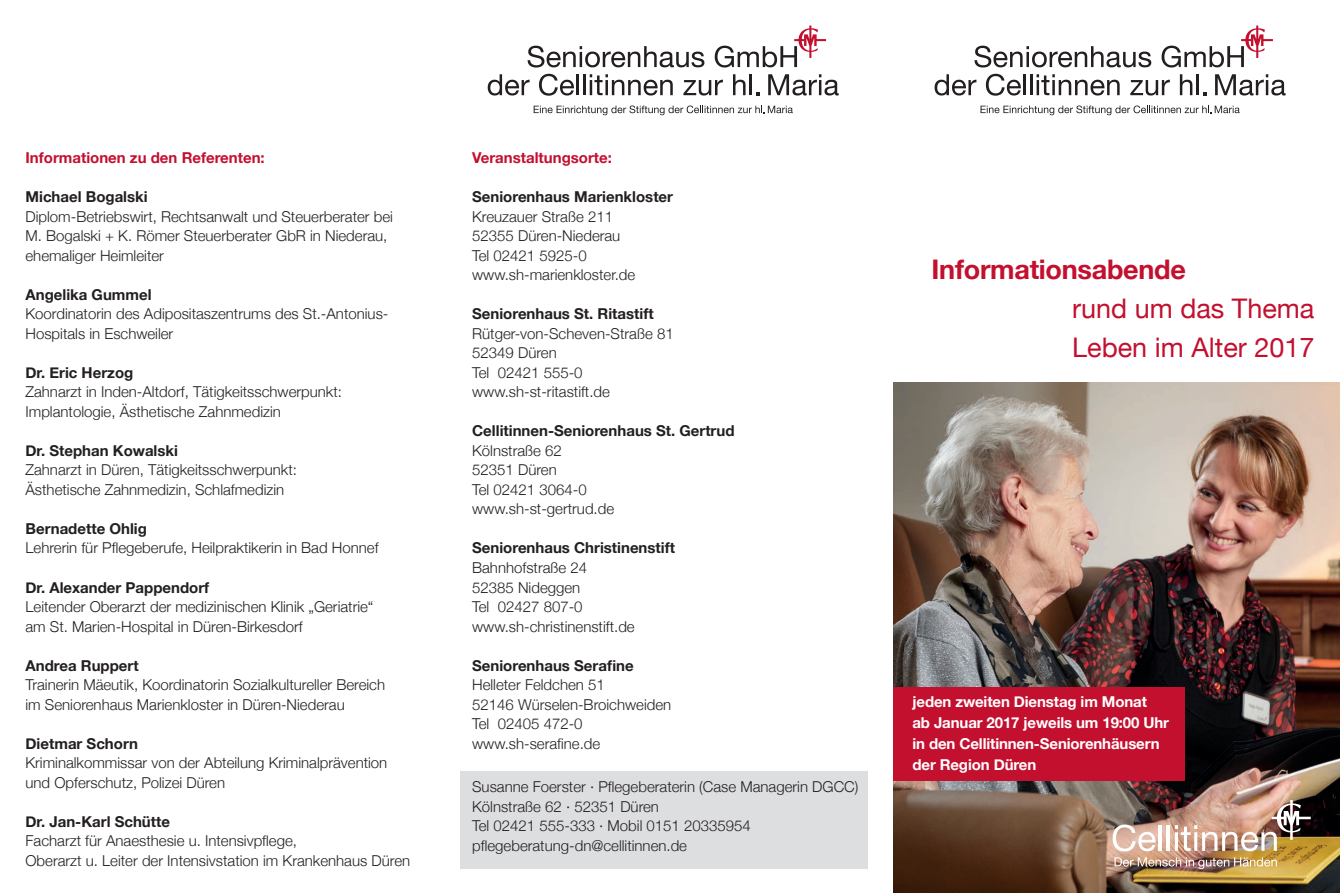
<style>
.page{position:relative;width:1340px;height:893px;background:#fff}
.page>*{position:absolute;margin:0;border:0;box-sizing:border-box;transform-origin:0 0}
.t1{font:27px/39px "Helvetica Neue";color:#c3102f}
.t2{font:700 27px "Helvetica Neue";letter-spacing:-.01em;color:#c3102f}
.t3{font:300 15px/19.5px "Helvetica Neue";color:#231f20}
.t4{font:700 15px "Helvetica Neue";color:#231f20}
.t5{font:700 15px/21px "Helvetica Neue";letter-spacing:-.01em;color:#fff}
.t6{font:700 15px "Helvetica Neue";color:#c3102f}
</style>
<div class="page">
<div style="left:460px;top:772px;width:407px;height:97px;background:#dddee0"></div>
<img style="left:893px;top:383px;width:446px;height:510px">
<svg style="left:1112px;top:824px;width:43px;height:27px"></svg>
<hr style="left:1158px;top:825px;width:3px;height:26px;background:#fff">
<hr style="left:1166px;top:825px;width:3px;height:26px;background:#fff">
<img style="left:1174px;top:800px;width:136px;height:51px">
<img style="left:1114px;top:857px;width:162px;height:12px">
<div style="left:893px;top:688px;width:291px;height:93px;background:#c3102f"></div>
<svg style="left:980px;top:105px;width:259px;height:10px"></svg>
<svg style="left:934px;top:74px;width:42px;height:22px"></svg>
<svg style="left:985px;top:74px;width:35px;height:22px"></svg>
<hr style="left:1023px;top:74px;width:3px;height:21px;background:#231f20">
<hr style="left:1030px;top:74px;width:2px;height:21px;background:#231f20">
<svg style="left:1036px;top:74px;width:83px;height:22px"></svg>
<svg style="left:1130px;top:80px;width:39px;height:16px"></svg>
<svg style="left:1179px;top:74px;width:13px;height:21px"></svg>
<hr style="left:1196px;top:74px;width:2px;height:21px;background:#231f20">
<svg style="left:1215px;top:74px;width:70px;height:22px"></svg>
<svg style="left:974px;top:46px;width:177px;height:22px"></svg>
<svg style="left:1161px;top:26px;width:111px;height:42px"></svg>
<svg style="left:533px;top:105px;width:259px;height:10px"></svg>
<svg style="left:487px;top:74px;width:42px;height:22px"></svg>
<svg style="left:539px;top:74px;width:35px;height:22px"></svg>
<hr style="left:576px;top:74px;width:3px;height:21px;background:#231f20">
<hr style="left:583px;top:74px;width:2px;height:21px;background:#231f20">
<svg style="left:589px;top:74px;width:83px;height:22px"></svg>
<svg style="left:683px;top:80px;width:40px;height:16px"></svg>
<svg style="left:733px;top:74px;width:12px;height:21px"></svg>
<hr style="left:749px;top:74px;width:3px;height:21px;background:#231f20">
<svg style="left:768px;top:74px;width:70px;height:22px"></svg>
<svg style="left:527px;top:46px;width:177px;height:22px"></svg>
<svg style="left:714px;top:26px;width:112px;height:42px"></svg>
<p class="t6" style="left:26px;top:146px;width:241px">Informationen zu den Referenten:</p>
<p class="t4" style="left:26px;top:185px;width:124px">Michael Bogalski</p>
<p class="t3" style="left:26px;top:206px;width:369px">Diplom-Betriebswirt, Rechtsanwalt und Steuerberater bei<br>M. Bogalski + K. Römer Steuerberater GbR in Niederau, ehemaliger Heimleiter</p>
<p class="t4" style="left:26px;top:283px;width:128px">Angelika Gummel</p>
<p class="t3" style="left:26px;top:303px;width:364px">Koordinatorin des Adipositaszentrums des St.-Antonius-<br>Hospitals in Eschweiler</p>
<p class="t4" style="left:26px;top:361px;width:109px">Dr. Eric Herzog</p>
<p class="t3" style="left:26px;top:381px;width:318px">Zahnarzt in Inden-Altdorf, Tätigkeitsschwerpunkt:<br>Implantologie, Ästhetische Zahnmedizin</p>
<p class="t4" style="left:26px;top:439px;width:154px">Dr. Stephan Kowalski</p>
<p class="t3" style="left:26px;top:459px;width:273px">Zahnarzt in Düren, Tätigkeitsschwerpunkt:<br>Ästhetische Zahnmedizin, Schlafmedizin</p>
<p class="t4" style="left:26px;top:517px;width:123px">Bernadette Ohlig</p>
<p class="t3" style="left:26px;top:537px;width:354px">Lehrerin für Pflegeberufe, Heilpraktikerin in Bad Honnef</p>
<p class="t4" style="left:26px;top:575px;width:185px">Dr. Alexander Pappendorf</p>
<p class="t3" style="left:26px;top:596px;width:349px">Leitender Oberarzt der medizinischen Klinik „Geriatrie“ am St. Marien-Hospital in Düren-Birkesdorf</p>
<p class="t4" style="left:26px;top:653px;width:115px">Andrea Ruppert</p>
<p class="t3" style="left:26px;top:674px;width:361px">Trainerin Mäeutik, Koordinatorin Sozialkultureller Bereich im Seniorenhaus Marienkloster in Düren-Niederau</p>
<p class="t4" style="left:26px;top:731px;width:114px">Dietmar Schorn</p>
<p class="t3" style="left:26px;top:752px;width:363px">Kriminalkommissar von der Abteilung Kriminalprävention und Opferschutz, Polizei Düren</p>
<p class="t4" style="left:26px;top:809px;width:146px">Dr. Jan-Karl Schütte</p>
<p class="t3" style="left:26px;top:830px;width:386px">Facharzt für Anaesthesie u. Intensivpflege,<br>Oberarzt u. Leiter der Intensivstation im Krankenhaus Düren</p>
<p class="t6" style="left:472px;top:146px;width:141px">Veranstaltungsorte:</p>
<p class="t4" style="left:472px;top:185px;width:202px">Seniorenhaus Marienkloster</p>
<p class="t3" style="left:472px;top:206px;width:165px">Kreuzauer Straße 211<br>52355 Düren-Niederau<br>Tel 02421 5925-0 www.sh-marienkloster.de</p>
<p class="t4" style="left:472px;top:302px;width:183px">Seniorenhaus St. Ritastift</p>
<p class="t3" style="left:472px;top:323px;width:203px">Rütger-von-Scheven-Straße 81<br>52349 Düren<br>Tel 02421 555-0 www.sh-st-ritastift.de</p>
<p class="t4" style="left:472px;top:419px;width:264px">Cellitinnen-Seniorenhaus St. Gertrud</p>
<p class="t3" style="left:472px;top:440px;width:143px">Kölnstraße 62<br>52351 Düren<br>Tel 02421 3064-0 www.sh-st-gertrud.de</p>
<p class="t4" style="left:472px;top:536px;width:204px">Seniorenhaus Christinenstift</p>
<p class="t3" style="left:472px;top:557px;width:164px">Bahnhofstraße 24<br>52385 Nideggen<br>Tel 02427 807-0 www.sh-christinenstift.de</p>
<p class="t4" style="left:472px;top:653px;width:163px">Seniorenhaus Serafine</p>
<p class="t3" style="left:472px;top:674px;width:200px">Helleter Feldchen 51<br>52146 Würselen-Broichweiden<br>Tel 02405 472-0 www.sh-serafine.de</p>
<p class="t3" style="left:472px;top:776px;width:388px">Susanne Foerster · Pflegeberaterin (Case Managerin DGCC)<br>Kölnstraße 62 · 52351 Düren<br>Tel 02421 555-333 · Mobil 0151 20335954 pflegeberatung-dn@cellitinnen.de</p>
<h1 class="t2" style="left:931px;top:249px;width:256px">Informationsabende</h1>
<h1 class="t1" style="left:1072px;top:291px;width:244px">rund um das Thema<br>Leben im Alter 2017</h1>
<p class="t5" style="left:912px;top:692px;width:258px">jeden zweiten Dienstag im Monat<br>ab Januar 2017 jeweils um 19:00 Uhr in den Cellitinnen-Seniorenhäusern der Region Düren</p>
</div>
